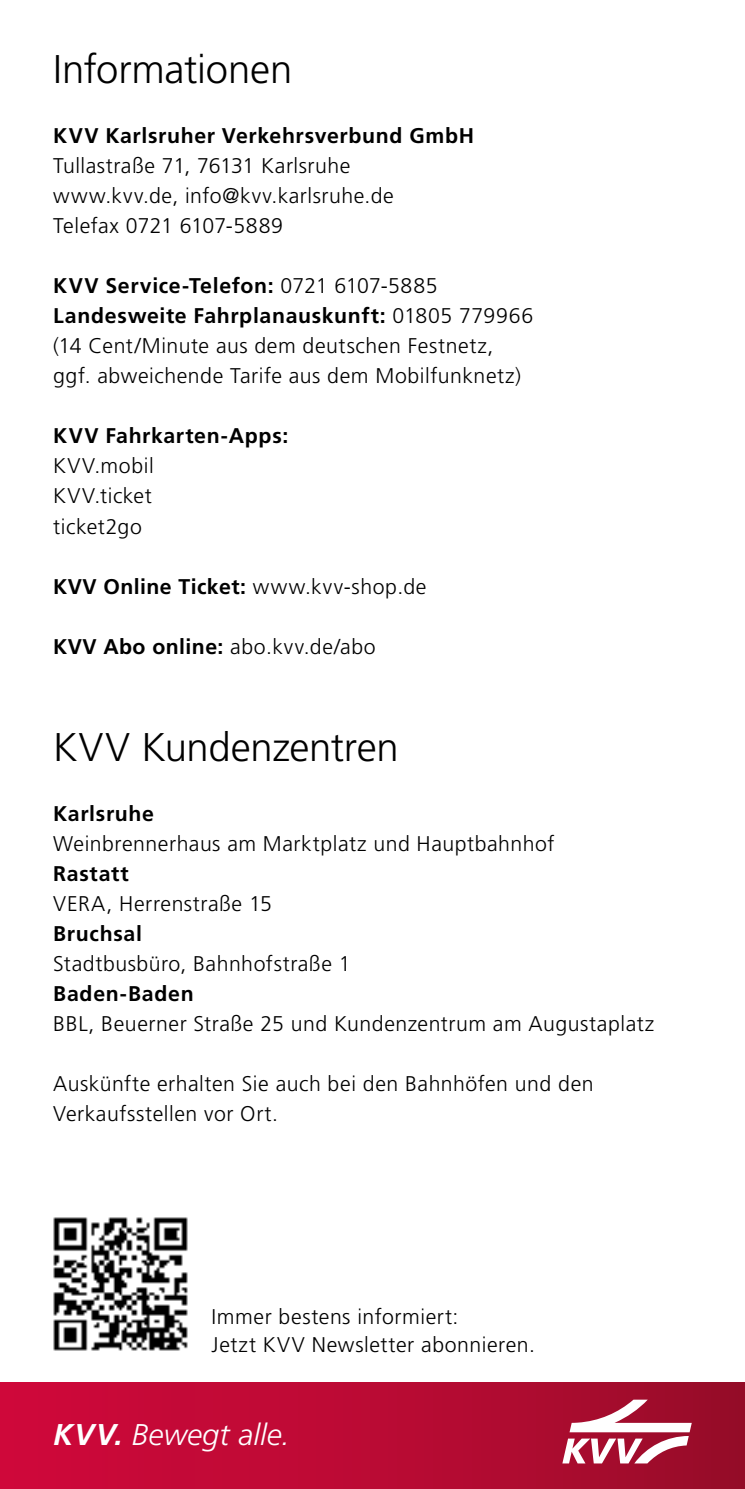
<style>
.page{position:relative;width:745px;height:1489px;background:#fff}
.page>*{position:absolute;margin:0;border:0;box-sizing:border-box;transform-origin:0 0}
.t1{font:300 40px "Frutiger LT Std";letter-spacing:-.005em;color:#000}
.t2{font:italic 300 30px "Frutiger LT Std";color:#fff}
.t3{font:300 21.25px/30px "Frutiger LT Std";letter-spacing:.025em;color:#000}
.t4{font:700 21.25px "Frutiger LT Std";letter-spacing:.03em;color:#000}
.s1{font-weight:700}
.s2{font-weight:300}
</style>
<div class="page">
<div style="left:0;top:1382px;width:744px;height:106px;background:linear-gradient(to right,#d3083c,#9b0d2a)"></div>
<svg style="left:562px;top:1399px;width:129px;height:64px"></svg>
<img style="left:53px;top:1217px;width:135px;height:134px">
<h1 class="t1" style="left:53px;top:47px;width:240px">Informationen</h1>
<p class="t4" style="left:53px;top:123px;width:422px">KVV Karlsruher Verkehrsverbund GmbH</p>
<p class="t3" style="left:53px;top:151px;width:342px">Tullastraße 71, 76131 Karlsruhe www.kvv.de, info@kvv.karlsruhe.de<br>Telefax 0721 6107-5889</p>
<p class="t3" style="left:53px;top:271px;width:481px"><span class="s1">KVV Service-Telefon:</span> 0721 6107-5885<br><span class="s1">Landesweite Fahrplanauskunft:</span> 01805 779966 (14 Cent/Minute aus dem deutschen Festnetz, ggf. abweichende Tarife aus dem Mobilfunknetz)</p>
<p class="t4" style="left:53px;top:423px;width:236px">KVV Fahrkarten-Apps:</p>
<p class="t3" style="left:53px;top:451px;width:102px;text-align:justify">KVV.mobil KVV.ticket ticket2go</p>
<p class="t4" style="left:53px;top:573px;width:374px">KVV Online Ticket: <span class="s2">www.kvv-shop.de</span></p>
<p class="t3" style="left:53px;top:631px;width:324px"><span class="s1">KVV Abo online:</span> abo.kvv.de/abo</p>
<h1 class="t1" style="left:53px;top:724px;width:347px">KVV Kundenzentren</h1>
<p class="t4" style="left:53px;top:801px;width:102px">Karlsruhe</p>
<p class="t3" style="left:53px;top:829px;width:502px">Weinbrennerhaus am Marktplatz und Hauptbahnhof</p>
<p class="t4" style="left:53px;top:861px;width:77px">Rastatt</p>
<p class="t3" style="left:53px;top:889px;width:220px">VERA, Herrenstraße 15</p>
<p class="t4" style="left:53px;top:921px;width:90px">Bruchsal</p>
<p class="t3" style="left:53px;top:949px;width:299px">Stadtbusbüro, Bahnhofstraße 1</p>
<p class="t4" style="left:53px;top:981px;width:142px">Baden-Baden</p>
<p class="t3" style="left:53px;top:1009px;width:602px">BBL, Beuerner Straße 25 und Kundenzentrum am Augustaplatz</p>
<p class="t3" style="left:53px;top:1069px;width:541px">Auskünfte erhalten Sie auch bei den Bahnhöfen und den<br>Verkaufsstellen vor Ort.</p>
<p class="t3" style="left:211px;top:1303px;width:325px;line-height:27.5px">Immer bestens informiert:<br>Jetzt KVV Newsletter abonnieren.</p>
<h2 class="t2" style="left:53px;top:1417px;width:238px"><span class="s1">KVV.</span> Bewegt alle.</h2>
</div>
